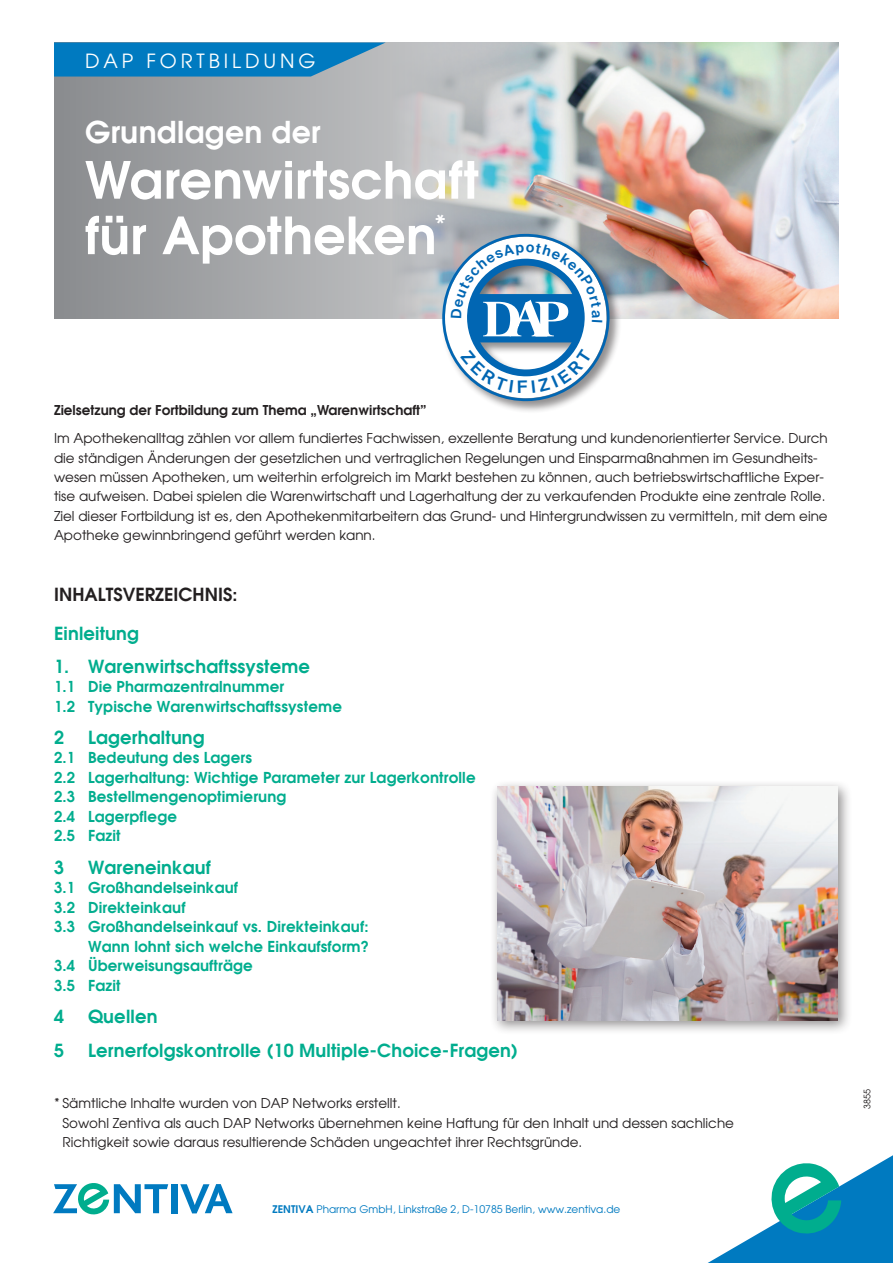
<style>
.page{position:relative;width:893px;height:1263px;background:#fff}
.page>*{position:absolute;margin:0;border:0;box-sizing:border-box;transform-origin:0 0}
.t1{font:600 51px/55.5px "Avant Garde";letter-spacing:.005em;color:#fff}
.t2{font:600 30px "Avant Garde";letter-spacing:.01em;color:#fff}
.t3{font:19.5px "Avant Garde";letter-spacing:.2em;color:#fff}
.t4{font:600 18px "Avant Garde";letter-spacing:.01em;color:#00ad8e}
.t5{font:600 18px "Avant Garde";color:#231f20}
.t6{font:600 15px/19.5px "Avant Garde";letter-spacing:.01em;color:#00ad8e}
.t7{font:13.5px/19.5px "Avant Garde";color:#231f20}
.t8{font:600 13.5px "Avant Garde";color:#231f20}
.t9{font:10.5px "Avant Garde";color:#007ac0}
.t10{font:9px "Avant Garde";color:#231f20}
.s1{font-weight:600}
</style>
<div class="page">
<div style="left:490px;top:779px;width:362px;height:256px;background:#231f20;opacity:.5"></div>
<img style="left:497px;top:787px;width:341px;height:233px">
<div style="left:171px;top:1184px;width:6px;height:29px;background:#007ac0"></div>
<svg style="left:180px;top:1184px;width:53px;height:29px"></svg>
<svg style="left:53px;top:1183px;width:115px;height:32px"></svg>
<svg style="left:708px;top:1155px;width:185px;height:108px"></svg>
<svg style="left:54px;top:43px;width:339px;height:276px;background:#a2a4a6"></svg>
<img style="left:393px;top:43px;width:446px;height:276px">
<svg style="left:54px;top:43px;width:332px;height:34px;background:#1681be"></svg>
<div style="left:441px;top:232px;width:181px;height:182px;background:#231f20;opacity:.5"></div>
<svg style="left:443px;top:233px;width:166px;height:179px"></svg>
<h3 class="t3" style="left:85px;top:48px;width:232px">DAP FORTBILDUNG</h3>
<h2 class="t2" style="left:85px;top:112px;width:237px">Grundlagen der</h2>
<h1 class="t1" style="left:85px;top:151px;width:395px">Warenwirtschaft für Apotheken<sup>*</sup></h1>
<p class="t8" style="left:54px;top:401px;width:374px">Zielsetzung der Fortbildung zum Thema „Warenwirtschaft”</p>
<p class="t7" style="left:54px;top:428px;width:775px">Im Apothekenalltag zählen vor allem fundiertes Fachwissen, exzellente Beratung und kundenorientierter Service. Durch die ständigen Änderungen der gesetzlichen und vertraglichen Regelungen und Einsparmaßnahmen im Gesundheits&shy;wesen müssen Apotheken, um weiterhin erfolgreich im Markt bestehen zu können, auch betriebswirtschaftliche Exper&shy;tise aufweisen. Dabei spielen die Warenwirtschaft und Lagerhaltung der zu verkaufenden Produkte eine zentrale Rolle.<br>Ziel dieser Fortbildung ist es, den Apothekenmitarbeitern das Grund- und Hintergrundwissen zu vermitteln, mit dem eine Apotheke gewinnbringend geführt werden kann.</p>
<h3 class="t5" style="left:54px;top:583px;width:185px">INHALTSVERZEICHNIS:</h3>
<h3 class="t4" style="left:54px;top:622px;width:87px">Einleitung</h3>
<h3 class="t4" style="left:54px;top:654px;width:258px">1. Warenwirtschaftssysteme</h3>
<p class="t6" style="left:54px;top:676px;width:289px">1.1 Die Pharmazentralnummer<br>1.2 Typische Warenwirtschaftssysteme</p>
<h3 class="t4" style="left:54px;top:725px;width:12px">2</h3>
<h3 class="t4" style="left:88px;top:725px;width:118px">Lagerhaltung</h3>
<p class="t6" style="left:54px;top:748px;width:423px">2.1 Bedeutung des Lagers<br>2.2 Lagerhaltung: Wichtige Parameter zur Lagerkontrolle<br>2.3 Bestellmengenoptimierung<br>2.4 Lagerpflege<br>2.5 Fazit</p>
<h3 class="t4" style="left:54px;top:855px;width:12px">3</h3>
<h3 class="t4" style="left:88px;top:855px;width:124px">Wareneinkauf</h3>
<p class="t6" style="left:54px;top:877px;width:186px">3.1 Großhandelseinkauf</p>
<p class="t6" style="left:54px;top:897px;width:133px">3.2 Direkteinkauf</p>
<p class="t6" style="left:54px;top:916px;width:316px">3.3 Großhandelseinkauf vs. Direkteinkauf:</p>
<p class="t6" style="left:88px;top:936px;width:283px">Wann lohnt sich welche Einkaufsform?</p>
<p class="t6" style="left:54px;top:955px;width:200px">3.4 Überweisungsaufträge</p>
<p class="t6" style="left:54px;top:975px;width:68px">3.5 Fazit</p>
<h3 class="t4" style="left:54px;top:1004px;width:12px">4</h3>
<h3 class="t4" style="left:88px;top:1004px;width:71px">Quellen</h3>
<h3 class="t4" style="left:54px;top:1038px;width:12px">5</h3>
<h3 class="t4" style="left:88px;top:1038px;width:432px">Lernerfolgskontrolle (10 Multiple-Choice-Fragen)</h3>
<p class="t7" style="left:63px;top:1093px;width:673px;text-indent:-9px">* Sämtliche Inhalte wurden von DAP Networks erstellt.<br>Sowohl Zentiva als auch DAP Networks übernehmen keine Haftung für den Inhalt und dessen sachliche<br>Richtigkeit sowie daraus resultierende Schäden ungeachtet ihrer Rechtsgründe.</p>
<p class="t9" style="left:273px;top:1202px;width:349px"><span class="s1">ZENTIVA</span> Pharma GmbH, Linkstraße 2, D-10785 Berlin, www.zentiva.de</p>
<p class="t10" style="left:862px;top:1109px;width:21px;rotate:-90deg">3855</p>
</div>
